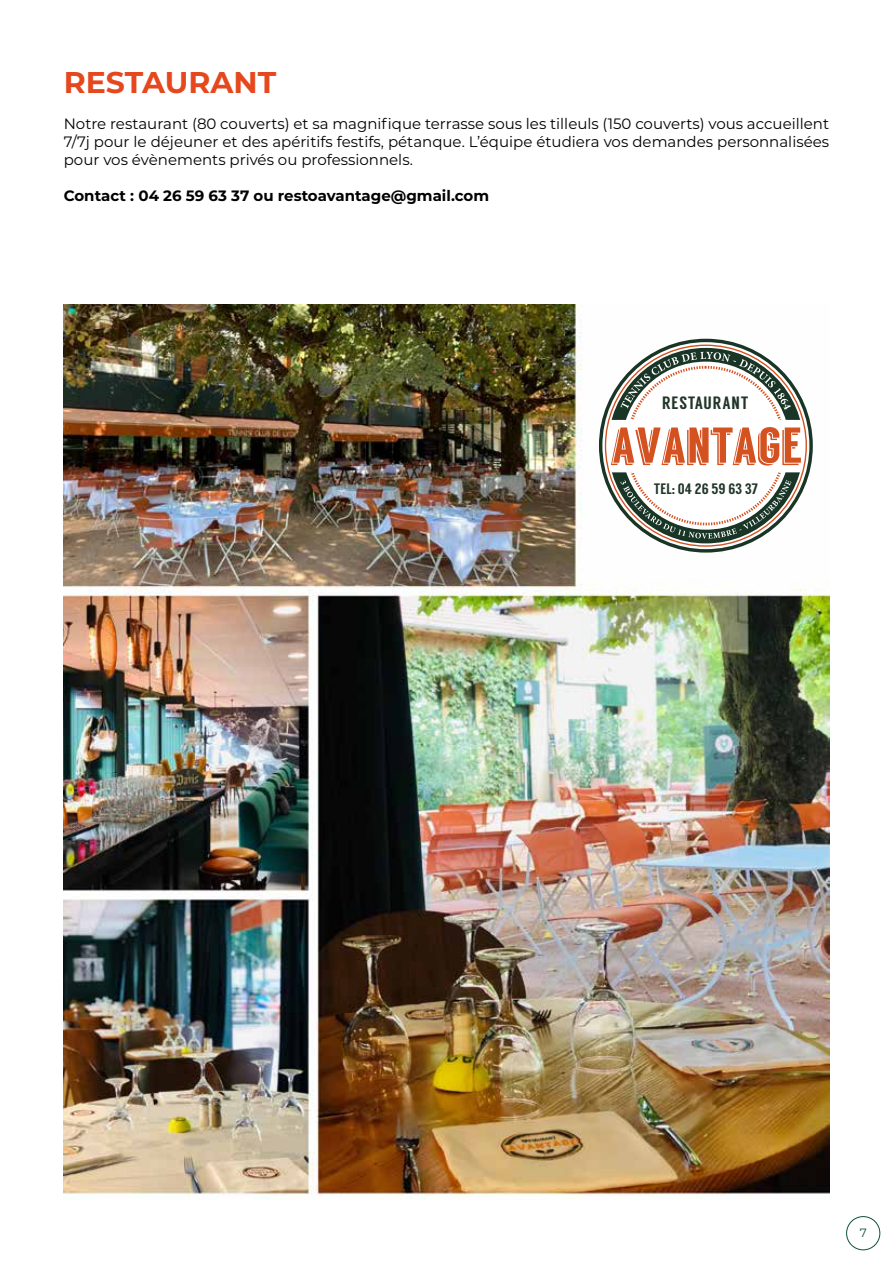
<style>
.page{position:relative;width:893px;height:1263px;background:#fff}
.page>*{position:absolute;margin:0;border:0;box-sizing:border-box;transform-origin:0 0}
.t1{font:700 30px "Montserrat";color:#e5481d}
.t2{font:17.85px "Langdon";letter-spacing:.05em;color:#22362a}
.t3{font:15.15px "Langdon";color:#22362a}
.t4{font:15px/18px "Montserrat";color:#000;text-align:justify}
.t5{font:700 15px "Montserrat";color:#000}
.t6{font:12px "Montserrat";color:#0e513b}
</style>
<div class="page">
<div style="left:846px;top:1216px;width:34px;height:34px;border:1px solid #0e513b;border-radius:50%"></div>
<img style="left:64px;top:304px;width:765px;height:895px">
<svg style="left:599px;top:339px;width:214px;height:214px"></svg>
<svg style="left:605px;top:345px;width:202px;height:202px"></svg>
<h1 class="t1" style="left:64px;top:61px;width:214px">RESTAURANT</h1>
<p class="t4" style="left:64px;top:114px;width:767px">Notre restaurant (80 couverts) et sa magnifique terrasse sous les tilleuls (150 couverts) vous accueillent 7/7j pour le déjeuner et des apéritifs festifs, pétanque. L’équipe étudiera vos demandes personnalisées pour vos évènements privés ou professionnels.</p>
<p class="t5" style="left:64px;top:185px;width:427px">Contact : 04 26 59 63 37 ou restoavantage@gmail.com</p>
<p class="t2" style="left:662px;top:392px;width:88px">RESTAURANT</p>
<p class="t3" style="left:654px;top:480px;width:105px">TEL: 04 26 59 63 37</p>
<p class="t6" style="left:860px;top:1224px;width:9px">7</p>
</div>
